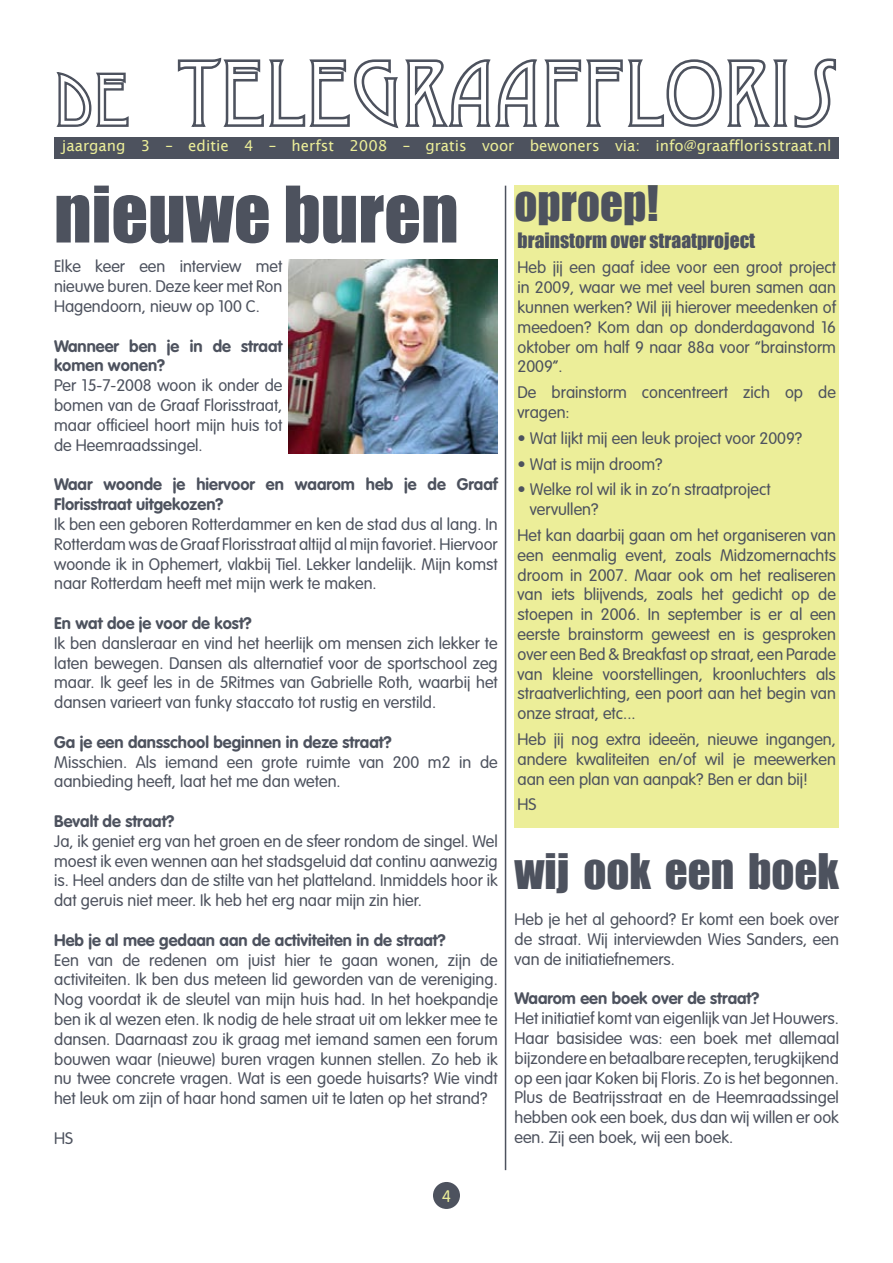
<style>
.page{position:relative;width:893px;height:1263px;background:#fff}
.page>*{position:absolute;margin:0;border:0;box-sizing:border-box;transform-origin:0 0}
.t1{font:72px "Impact";color:#4d525e}
.t2{font:45px "Impact";color:#4d525e}
.t3{font:19.5px "Impact";color:#4d525e}
.t4{font:300 16.5px/19.8px "VAG Rounded";color:#4d525e;text-align:justify}
.t5{font:700 16.5px/19.8px "VAG Rounded";color:#4d525e}
.t6{font:300 16.5px "VAG Rounded";color:#ecee99}
.t7{font:15px "Lucida Sans";color:#ecee99}
</style>
<div class="page">
<div style="left:54px;top:137px;width:785px;height:22px;background:#4d525e"></div>
<svg style="left:56px;top:72px;width:73px;height:55px"></svg>
<svg style="left:177px;top:57px;width:659px;height:72px"></svg>
<div style="left:433px;top:1182px;width:27px;height:27px;background:#4d525e;border-radius:50%"></div>
<hr style="left:505px;top:186px;width:1px;height:984px;background:#4d525e">
<div style="left:514px;top:186px;width:325px;height:642px;background:#ecee99"></div>
<img style="left:288px;top:260px;width:210px;height:193px">
<p class="t7" style="left:62px;top:137px;width:771px">jaargang 3 – editie 4 – herfst 2008 – gratis voor bewoners via: info@graafflorisstraat.nl</p>
<h1 class="t1" style="left:54px;top:158px;width:406px">nieuwe buren</h1>
<p class="t4" style="left:54px;top:257px;width:230px">Elke keer een interview met nieuwe buren. Deze keer met Ron Hagendoorn, nieuw op 100 C.</p>
<p class="t5" style="left:54px;top:336px;width:230px">Wanneer ben je in de straat komen wonen?</p>
<p class="t4" style="left:54px;top:376px;width:230px">Per 15-7-2008 woon ik onder de bomen van de Graaf Florisstraat, maar officieel hoort mijn huis tot de Heemraadssingel.</p>
<p class="t5" style="left:54px;top:474px;width:445px">Waar woonde je hiervoor en waarom heb je de Graaf<br>Florisstraat uitgekozen?</p>
<p class="t4" style="left:54px;top:514px;width:445px">Ik ben een geboren Rotterdammer en ken de stad dus al lang. In Rotterdam was de Graaf Florisstraat altijd al mijn favoriet. Hiervoor woonde ik in Ophemert, vlakbij Tiel. Lekker landelijk. Mijn komst naar Rotterdam heeft met mijn werk te maken.</p>
<p class="t5" style="left:54px;top:613px;width:199px">En wat doe je voor de kost?</p>
<p class="t4" style="left:54px;top:633px;width:445px">Ik ben dansleraar en vind het heerlijk om mensen zich lekker te laten bewegen. Dansen als alternatief voor de sportschool zeg maar. Ik geef les in de 5Ritmes van Gabrielle Roth, waarbij het dansen varieert van funky staccato tot rustig en verstild.</p>
<p class="t5" style="left:54px;top:732px;width:339px">Ga je een dansschool beginnen in deze straat?</p>
<p class="t4" style="left:54px;top:752px;width:445px">Misschien. Als iemand een grote ruimte van 200 m2 in de aanbieding heeft, laat het me dan weten.</p>
<p class="t5" style="left:54px;top:811px;width:122px">Bevalt de straat?</p>
<p class="t4" style="left:54px;top:831px;width:445px">Ja, ik geniet erg van het groen en de sfeer rondom de singel. Wel moest ik even wennen aan het stadsgeluid dat continu aanwezig is. Heel anders dan de stilte van het platteland. Inmiddels hoor ik dat geruis niet meer. Ik heb het erg naar mijn zin hier.</p>
<p class="t5" style="left:54px;top:930px;width:393px">Heb je al mee gedaan aan de activiteiten in de straat?</p>
<p class="t4" style="left:54px;top:950px;width:445px">Een van de redenen om juist hier te gaan wonen, zijn de activiteiten. Ik ben dus meteen lid geworden van de vereniging.<br>Nog voordat ik de sleutel van mijn huis had. In het hoekpandje ben ik al wezen eten. Ik nodig de hele straat uit om lekker mee te dansen. Daarnaast zou ik graag met iemand samen een forum bouwen waar (nieuwe) buren vragen kunnen stellen. Zo heb ik nu twee concrete vragen. Wat is een goede huisarts? Wie vindt het leuk om zijn of haar hond samen uit te laten op het strand?</p>
<p class="t4" style="left:54px;top:1128px;width:20px">HS</p>
<h2 class="t2" style="left:514px;top:169px;width:145px">oproep!</h2>
<p class="t3" style="left:518px;top:225px;width:239px">brainstorm over straatproject</p>
<p class="t4" style="left:518px;top:258px;width:320px">Heb jij een gaaf idee voor een groot project in 2009, waar we met veel buren samen aan kunnen werken? Wil jij hierover meedenken of meedoen? Kom dan op donderdagavond 16 oktober om half 9 naar 88a voor “brainstorm 2009”.</p>
<p class="t4" style="left:517px;top:382px;width:320px">De brainstorm concentreert zich op de vragen:</p>
<p class="t4" style="left:517px;top:428px;width:286px">• Wat lijkt mij een leuk project voor 2009?</p>
<p class="t4" style="left:517px;top:454px;width:146px">• Wat is mijn droom?</p>
<p class="t4" style="left:530px;top:480px;width:242px;text-indent:-12px">• Welke rol wil ik in zo’n straatproject vervullen?</p>
<p class="t4" style="left:517px;top:525px;width:320px">Het kan daarbij gaan om het organiseren van een eenmalig event, zoals Midzomernachts droom in 2007. Maar ook om het realiseren van iets blijvends, zoals het gedicht op de stoepen in 2006. In september is er al een eerste brainstorm geweest en is gesproken over een Bed &amp; Breakfast op straat, een Parade van kleine voorstellingen, kroonluchters als straatverlichting, een poort aan het begin van onze straat, etc...</p>
<p class="t4" style="left:517px;top:729px;width:320px">Heb jij nog extra ideeën, nieuwe ingangen, andere kwaliteiten en/of wil je meewerken aan een plan van aanpak? Ben er dan bij!</p>
<p class="t4" style="left:518px;top:795px;width:20px">HS</p>
<h2 class="t2" style="left:514px;top:837px;width:326px">wij ook een boek</h2>
<p class="t4" style="left:514px;top:909px;width:326px">Heb je het al gehoord? Er komt een boek over de straat. Wij interviewden Wies Sanders, een van de initiatiefnemers.</p>
<p class="t5" style="left:514px;top:988px;width:246px">Waarom een boek over de straat?</p>
<p class="t4" style="left:514px;top:1008px;width:326px">Het initiatief komt van eigenlijk van Jet Houwers.<br>Haar basisidee was: een boek met allemaal bijzondere enbetaalbare recepten, terugkijkend op een jaar Koken bij Floris. Zo is het begonnen.<br>Plus de Beatrijsstraat en de Heemraadssingel hebben ook een boek, dus dan wij willen er ook een. Zij een boek, wij een boek.</p>
<p class="t6" style="left:442px;top:1186px;width:10px">4</p>
</div>
